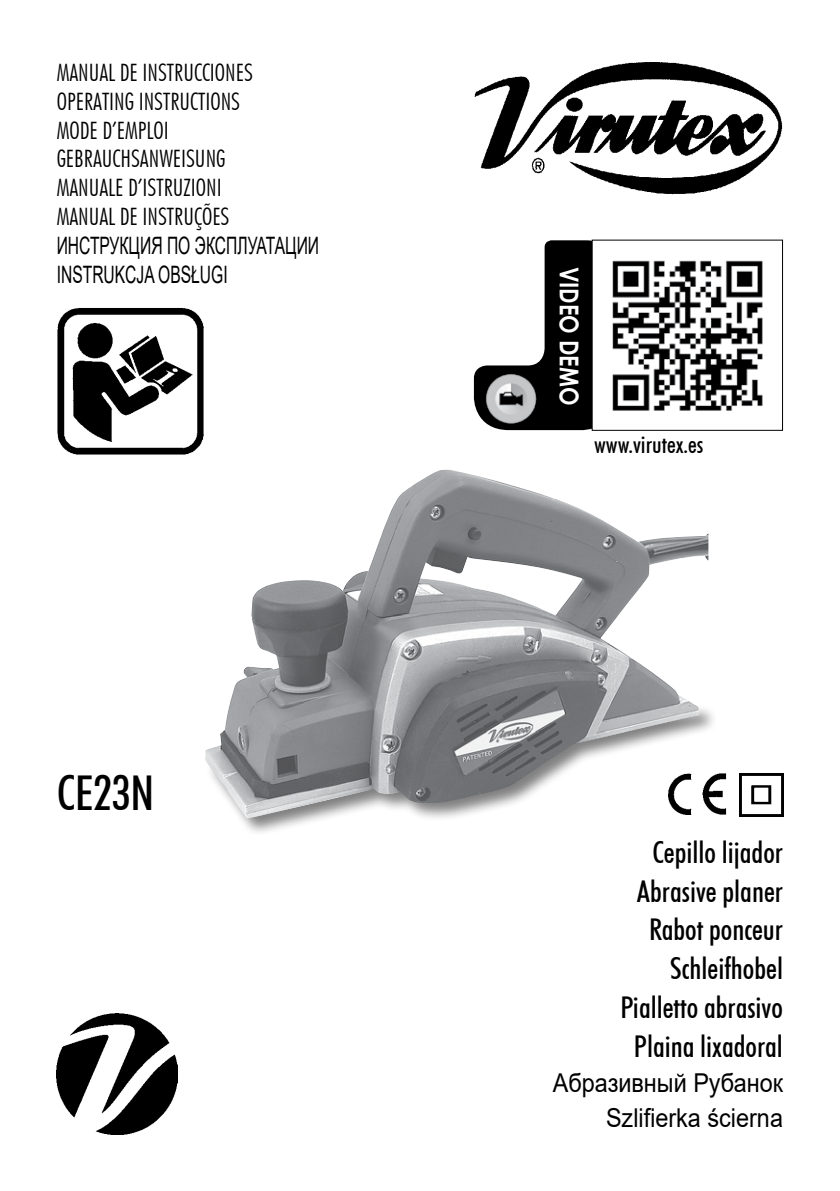
<style>
.page{position:relative;width:840px;height:1191px;background:#fff}
.page>*{position:absolute;margin:0;border:0;box-sizing:border-box;transform-origin:0 0}
.t1{font:500 condensed 48px "Futura BT";color:#000}
.t2{font:500 condensed 30px/38.8px "Futura BT";color:#000;text-align:right}
.t3{font:26px/35px "Arial";color:#000;text-align:right;scale:.9 1}
.t4{font:700 26px "Century Gothic";color:#fff;scale:.85 1}
.t5{font:300 condensed 24px/28.8px "Futura BT";color:#000}
.t6{font:24px/28.8px "Arial";color:#000;scale:.65 1}
.t7{font:500 condensed 24px "Futura BT";color:#000}
</style>
<div class="page">
<img style="left:739px;top:773px;width:43px;height:43px">
<img style="left:717px;top:773px;width:10px;height:41px">
<div style="left:205px;top:704px;width:512px;height:132px;background:#000;opacity:.5"></div>
<img style="left:205px;top:470px;width:503px;height:348px">
<img style="left:57px;top:308px;width:147px;height:147px">
<img style="left:474px;top:63px;width:308px;height:132px">
<svg style="left:473px;top:239px;width:145px;height:192px"></svg>
<img style="left:479px;top:367px;width:63px;height:62px">
<img style="left:593px;top:242px;width:170px;height:187px">
<div style="left:591px;top:240px;width:191px;height:191px;border:1px solid #000"></div>
<img style="left:57px;top:1013px;width:120px;height:121px">
<p class="t5" style="left:57px;top:58px;width:197px">MANUAL DE INSTRUCCIONES<br>OPERATING INSTRUCTIONS<br>MODE D’EMPLOI<br>GEBRAUCHSANWEISUNG<br>MANUALE D’ISTRUZIONI<br>MANUAL DE INSTRUÇÕES</p>
<p class="t6" style="left:57px;top:231px;width:405px">ИНСТРУКЦИЯ ПО ЭКСПЛУАТАЦИИ<br>INSTRUKCJA OBSŁUGI</p>
<h1 class="t1" style="left:57px;top:763px;width:99px">CE23N</h1>
<p class="t4" style="left:588px;top:266px;width:165px;rotate:90deg">VIDEO DEMO</p>
<p class="t7" style="left:593px;top:429px;width:111px">www.virutex.es</p>
<p class="t2" style="left:620px;top:832px;width:164px">Cepillo lijador<br>Abrasive planer<br>Rabot ponceur<br>Schleifhobel<br>Pialletto abrasivo<br>Plaina lixadoral</p>
<p class="t3" style="left:552px;top:1065px;width:257px">Абразивный Рубанок<br>Szlifierka ścierna</p>
</div>
